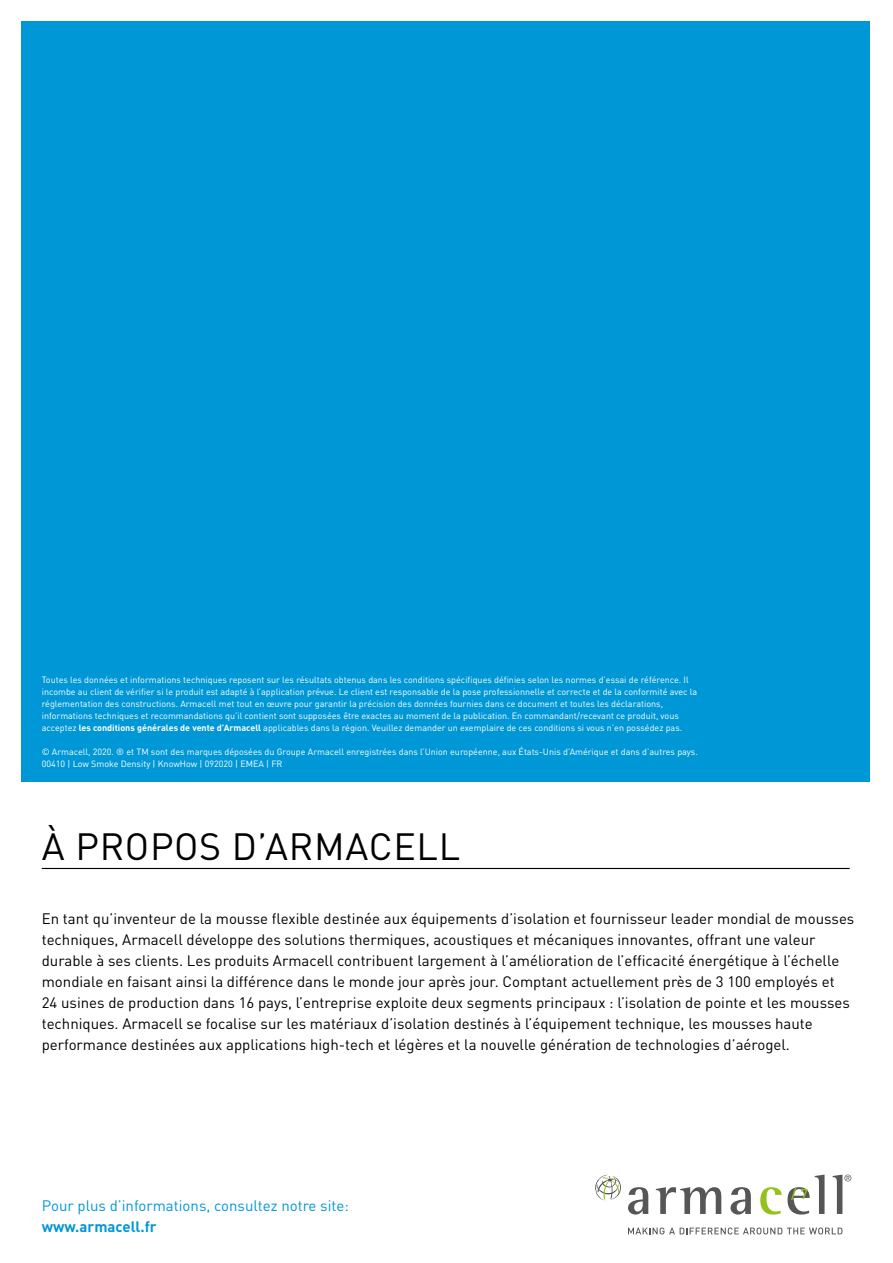
<style>
.page{position:relative;width:893px;height:1263px;background:#fff}
.page>*{position:absolute;margin:0;border:0;box-sizing:border-box;transform-origin:0 0}
.t1{font:37.5px "DIN Pro";letter-spacing:.02em;color:#000}
.t2{font:15px/21px "DIN Pro";color:#000}
.t3{font:15px "DIN Pro";color:#0097d7}
.t4{font:700 15px "DIN Pro";color:#0097d7}
.t5{font:500 14.25px "DIN Pro";color:#94c11c}
.t6{font:9px/12px "DIN Pro";color:#fff}
.s1{font-weight:700}
</style>
<div class="page">
<div style="left:21px;top:21px;width:849px;height:761px;background:#0097d7"></div>
<hr style="left:42px;top:868px;width:808px;height:1px;background:#000">
<svg style="left:628px;top:1187px;width:20px;height:27px"></svg>
<svg style="left:656px;top:1187px;width:65px;height:27px"></svg>
<svg style="left:730px;top:1187px;width:21px;height:27px"></svg>
<svg style="left:760px;top:1174px;width:64px;height:40px"></svg>
<svg style="left:833px;top:1174px;width:18px;height:40px"></svg>
<svg style="left:595px;top:1174px;width:26px;height:27px"></svg>
<svg style="left:628px;top:1227px;width:214px;height:7px"></svg>
<p class="t6" style="left:42px;top:672px;width:657px">Toutes les données et informations techniques reposent sur les résultats obtenus dans les conditions spécifiques définies selon les normes d’essai de référence. Il incombe au client de vérifier si le produit est adapté à l’application prévue. Le client est responsable de la pose professionnelle et correcte et de la conformité avec la réglementation des constructions. Armacell met tout en œuvre pour garantir la précision des données fournies dans ce document et toutes les déclarations, informations techniques et recommandations qu’il contient sont supposées être exactes au moment de la publication. En commandant/recevant ce produit, vous acceptez <span class="s1">les conditions générales de vente d’Armacell</span> applicables dans la région. Veuillez demander un exemplaire de ces conditions si vous n’en possédez pas.</p>
<p class="t6" style="left:42px;top:744px;width:657px">© Armacell, 2020. ® et TM sont des marques déposées du Groupe Armacell enregistrées dans l’Union européenne, aux États-Unis d’Amérique et dans d’autres pays.<br>00410 | Low Smoke Density | KnowHow | 092020 | EMEA | FR</p>
<h1 class="t1" style="left:42px;top:817px;width:420px">À PROPOS D’ARMACELL</h1>
<p class="t2" style="left:42px;top:907px;width:814px">En tant qu’inventeur de la mousse flexible destinée aux équipements d’isolation et fournisseur leader mondial de mousses techniques, Armacell développe des solutions thermiques, acoustiques et mécaniques innovantes, offrant une valeur durable à ses clients. Les produits Armacell contribuent largement à l’amélioration de l’efficacité énergétique à l’échelle mondiale en faisant ainsi la différence dans le monde jour après jour. Comptant actuellement près de 3 100 employés et<br>24 usines de production dans 16 pays, l’entreprise exploite deux segments principaux : l’isolation de pointe et les mousses techniques. Armacell se focalise sur les matériaux d’isolation destinés à l’équipement technique, les mousses haute performance destinées aux applications high-tech et légères et la nouvelle génération de technologies d’aérogel.</p>
<h2 class="t3" style="left:42px;top:1193px;width:309px">Pour plus d’informations, consultez notre site:</h2>
<h2 class="t4" style="left:42px;top:1214px;width:116px">www.armacell.fr</h2>
<h3 class="t5" style="left:791px;top:1183px;width:18px">/ 7</h3>
</div>
